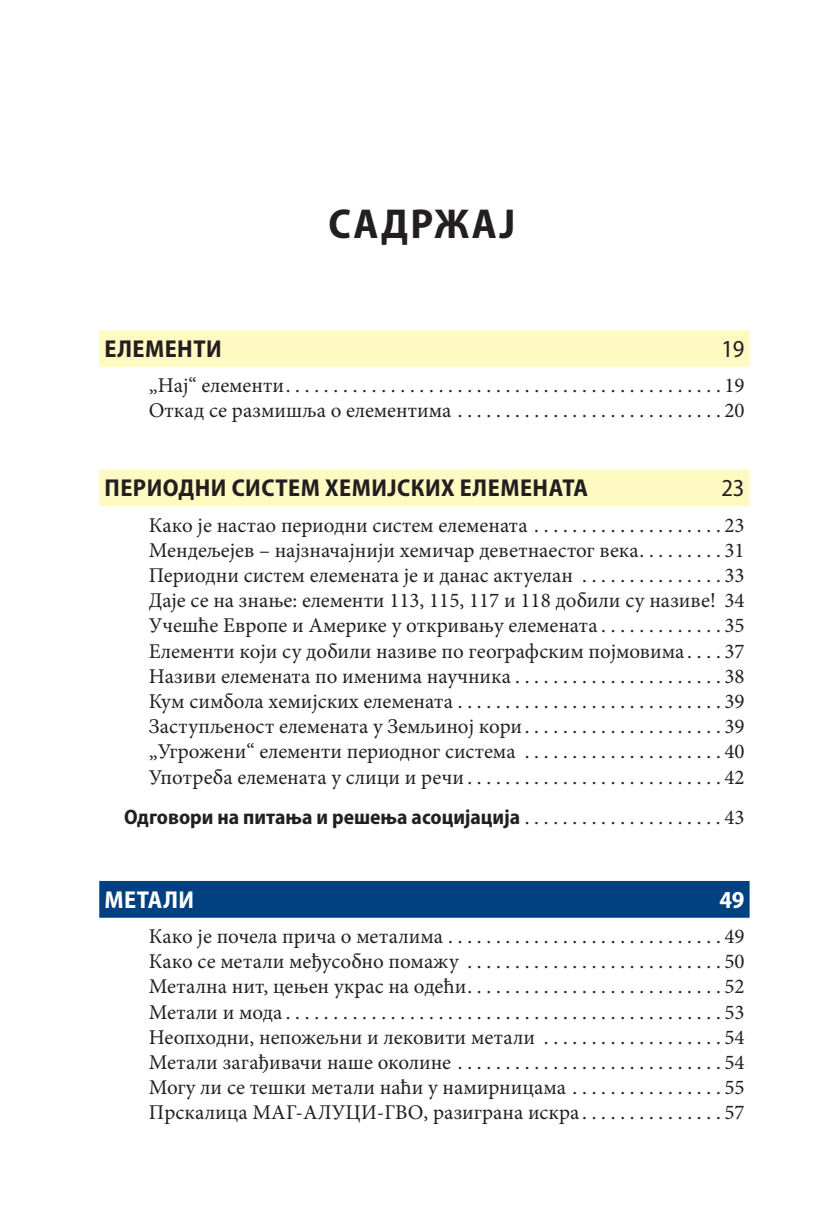
<style>
.page{position:relative;width:834px;height:1221px;background:#fff}
.page>*{position:absolute;margin:0;border:0;box-sizing:border-box;transform-origin:0 0}
.t1{font:700 semi-condensed 42px "Myriad Pro";letter-spacing:.06em;color:#231f20}
.t2{font:700 semi-condensed 24.5px "Myriad Pro";letter-spacing:.02em;color:#231f20}
.t3{font:700 semi-condensed 24.5px "Myriad Pro";letter-spacing:.02em;color:#fff}
.t4{font:semi-condensed 24.5px "Myriad Pro";color:#231f20}
.t5{font:21px/25.2px "Minion Pro";color:#231f20;text-align:justify}
.t6{font:700 semi-condensed 21px "Myriad Pro";color:#231f20}
.s1{font-family:"Minion Pro";font-weight:400;font-stretch:normal}
</style>
<div class="page">
<div style="left:99px;top:330px;width:650px;height:37px;background:#fffac1"></div>
<div style="left:99px;top:469px;width:650px;height:37px;background:#fffac1"></div>
<div style="left:99px;top:880px;width:650px;height:37px;background:#014081"></div>
<h1 class="t1" style="left:328px;top:201px;width:188px">САДРЖАЈ</h1>
<p class="t2" style="left:104px;top:335px;width:119px">ЕЛЕМЕНТИ</p>
<p class="t4" style="left:721px;top:335px;width:25px">19</p>
<p class="t5" style="left:149px;top:373px;width:597px">„Нај“ елементи . . . . . . . . . . . . . . . . . . . . . . . . . . . . . . . . . . . . . . . . . . . . . 19<br>Откад се размишља о елементима . . . . . . . . . . . . . . . . . . . . . . . . . . . 20</p>
<p class="t2" style="left:104px;top:474px;width:485px">ПЕРИОДНИ СИСТЕМ ХЕМИЈСКИХ ЕЛЕМЕНАТА</p>
<p class="t4" style="left:721px;top:475px;width:25px">23</p>
<p class="t5" style="left:149px;top:512px;width:597px">Како је настао периодни систем елемената . . . . . . . . . . . . . . . . . . . 23<br>Мендељејев – најзначајнији хемичар деветнаестог века . . . . . . . . 31<br>Периодни систем елемената је и данас актуелан . . . . . . . . . . . . . . 33<br>Даје се на знање: елементи 113, 115, 117 и 118 добили су називе! 34<br>Учешће Европе и Америке у откривању елемената . . . . . . . . . . . . 35<br>Елементи који су добили називе по географским појмовима . . . 37<br>Називи елемената по именима научника . . . . . . . . . . . . . . . . . . . . . 38<br>Кум симбола хемијских елемената . . . . . . . . . . . . . . . . . . . . . . . . . . . 39<br>Заступљеност елемената у Земљиној кори . . . . . . . . . . . . . . . . . . . . 39 „Угрожени“ елементи периодног система . . . . . . . . . . . . . . . . . . . . 40<br>Употреба елемената у слици и речи . . . . . . . . . . . . . . . . . . . . . . . . . . 42</p>
<p class="t6" style="left:124px;top:805px;width:622px">Одговори на питања и решења асоцијација <span class="s1">. . . . . . . . . . . . . . . . . . . . 43</span></p>
<p class="t3" style="left:104px;top:885px;width:91px">МЕТАЛИ</p>
<p class="t3" style="left:719px;top:885px;width:27px">49</p>
<p class="t5" style="left:149px;top:923px;width:597px">Како је почела прича о металима . . . . . . . . . . . . . . . . . . . . . . . . . . . . 49<br>Како се метали међусобно помажу . . . . . . . . . . . . . . . . . . . . . . . . . . 50<br>Метална нит, цењен украс на одећи . . . . . . . . . . . . . . . . . . . . . . . . . . 52<br>Метали и мода . . . . . . . . . . . . . . . . . . . . . . . . . . . . . . . . . . . . . . . . . . . . . 53<br>Неопходни, непожељни и лековити метали . . . . . . . . . . . . . . . . . . 54<br>Метали загађивачи наше околине . . . . . . . . . . . . . . . . . . . . . . . . . . . 54<br>Могу ли се тешки метали наћи у намирницама . . . . . . . . . . . . . . . 55<br>Прскалица МАГ-АЛУЦИ-ГВО, разиграна искра . . . . . . . . . . . . . . 57</p>
</div>
